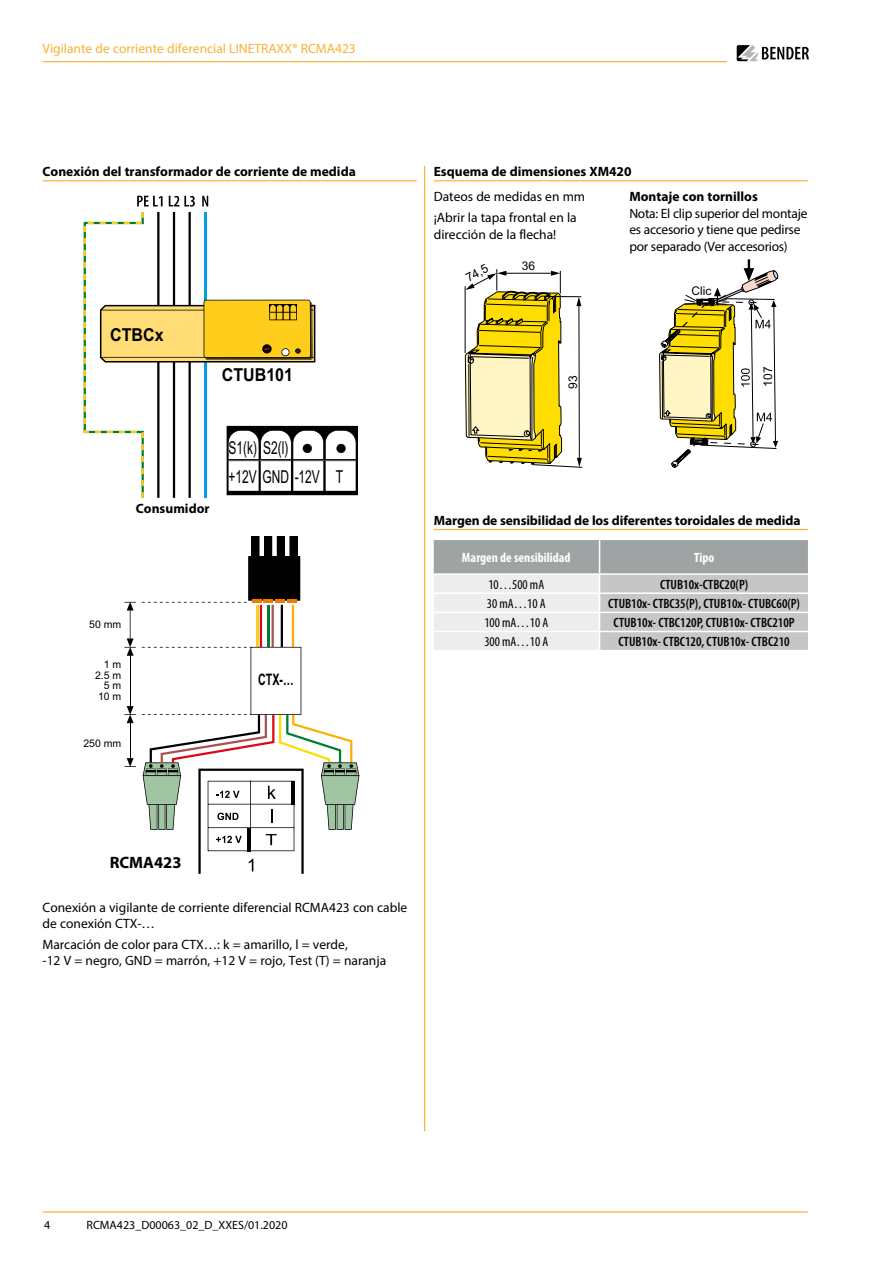
<style>
.page{position:relative;width:893px;height:1263px;background:#fff}
.page>*{position:absolute;margin:0;border:0;box-sizing:border-box;transform-origin:0 0}
.t1{font:17.85px "Arial Narrow";color:#000;scale:.82 1}
.t2{font:700 17.85px "Arial";color:#000;scale:.9 1}
.t3{font:700 16.5px "Myriad Pro";color:#000}
.t4{font:700 15.9px "Arial Narrow";color:#000;scale:.82 1}
.t5{font:13.5px/16.5px "Myriad Pro";color:#000}
.t6{font:700 13.5px "Myriad Pro";color:#000}
.t7{font:600 condensed 13.5px "Myriad Pro";color:#000}
.t8{font:13.5px/16.5px "Myriad Pro";letter-spacing:-.02em;color:#000}
.t9{font:13.5px "Myriad Pro";color:#f9b234}
.t10{font:condensed 13.5px "Myriad Pro";color:#000}
.t11{font:700 condensed 13.5px "Myriad Pro";color:#fff}
.t12{font:12px "Myriad Pro";color:#000}
.t13{font:12px "Arial";color:#000}
.t14{font:10.5px/10.5px "Arial";color:#000;text-align:right}
</style>
<div class="page">
<hr style="left:43px;top:61px;width:684px;height:1px;background:#f9b234">
<hr style="left:43px;top:1211px;width:765px;height:1px;background:#f9b234">
<svg style="left:737px;top:45px;width:72px;height:16px"></svg>
<hr style="left:424px;top:166px;width:1px;height:965px;background:#f9b234">
<svg style="left:464px;top:269px;width:118px;height:199px"></svg>
<hr style="left:545px;top:296px;width:36px;height:1px;background:#000">
<svg style="left:659px;top:259px;width:119px;height:209px"></svg>
<hr style="left:434px;top:180px;width:374px;height:1px;background:#f9b234">
<hr style="left:434px;top:529px;width:374px;height:1px;background:#f9b234">
<hr style="left:43px;top:180px;width:374px;height:1px;background:#f9b234">
<hr style="left:292px;top:605px;width:2px;height:43px;background:#f9b000">
<hr style="left:130px;top:655px;width:1px;height:52px;background:#000">
<svg style="left:124px;top:602px;width:12px;height:54px"></svg>
<hr style="left:130px;top:722px;width:1px;height:37px;background:#000">
<svg style="left:124px;top:706px;width:12px;height:17px"></svg>
<svg style="left:124px;top:758px;width:12px;height:9px"></svg>
<hr style="left:268px;top:605px;width:2px;height:89px;background:#007d32">
<hr style="left:256px;top:605px;width:2px;height:82px;background:#ffcd1c">
<hr style="left:281px;top:605px;width:2px;height:96px;background:#000">
<hr style="left:272px;top:605px;width:2px;height:87px;background:#ab514b">
<hr style="left:260px;top:605px;width:2px;height:67px;background:#dc0714">
<svg style="left:142px;top:647px;width:217px;height:227px"></svg>
<svg style="left:84px;top:196px;width:273px;height:302px"></svg>
<svg style="left:142px;top:536px;width:158px;height:67px"></svg>
<hr style="left:291px;top:781px;width:3px;height:23px;background:#000">
<hr style="left:248px;top:828px;width:3px;height:23px;background:#000">
<svg style="left:434px;top:540px;width:374px;height:110px;background:#c8c9ca"></svg>
<p class="t9" style="left:43px;top:40px;width:315px">Vigilante de corriente diferencial LINETRAXX® RCMA423</p>
<p class="t6" style="left:43px;top:163px;width:315px">Conexión del transformador de corriente de medida</p>
<h1 class="t2" style="left:110px;top:323px;width:61px">CTBCx</h1>
<h1 class="t2" style="left:222px;top:362px;width:81px">CTUB101</h1>
<p class="t6" style="left:136px;top:500px;width:75px">Consumidor</p>
<h1 class="t1" style="left:228px;top:434px;width:74px">S1(k) S2(l)</h1>
<h1 class="t1" style="left:229px;top:464px;width:141px">+12V GND -12V T</h1>
<p class="t14" style="left:89px;top:619px;width:34px">50 mm</p>
<p class="t14" style="left:95px;top:659px;width:28px">1 m<br>2.5 m<br>5 m<br>10 m</p>
<p class="t14" style="left:83px;top:738px;width:39px">250 mm</p>
<p class="t4" style="left:258px;top:668px;width:45px">CTX-…</p>
<p class="t6" style="left:434px;top:163px;width:199px">Esquema de dimensiones XM420</p>
<p class="t5" style="left:434px;top:186px;width:153px;line-height:20.7px">Dateos de medidas en mm ¡Abrir la tapa frontal en la</p>
<p class="t5" style="left:434px;top:226px;width:124px">dirección de la flecha!</p>
<p class="t13" style="left:463px;top:271px;width:25px;rotate:-28deg">74,5</p>
<p class="t13" style="left:522px;top:257px;width:15px">36</p>
<p class="t13" style="left:565px;top:389px;width:15px;rotate:-90deg">93</p>
<p class="t6" style="left:629px;top:188px;width:130px">Montaje con tornillos</p>
<p class="t8" style="left:629px;top:205px;width:180px">Nota: El clip superior del montaje es accesorio y tiene que pedirse por separado (Ver accesorios)</p>
<p class="t13" style="left:692px;top:283px;width:21px">Clic</p>
<p class="t13" style="left:759px;top:387px;width:21px;rotate:-90deg">107</p>
<p class="t6" style="left:434px;top:511px;width:368px">Margen de sensibilidad de los diferentes toroidales de medida</p>
<p class="t11" style="left:462px;top:549px;width:110px">Margen de sensibilidad</p>
<p class="t11" style="left:694px;top:549px;width:22px">Tipo</p>
<p class="t10" style="left:488px;top:576px;width:57px">10…500 mA</p>
<p class="t7" style="left:660px;top:577px;width:90px">CTUB10x-CTBC20(P)</p>
<p class="t10" style="left:487px;top:595px;width:60px">30 mA…10 A</p>
<p class="t7" style="left:608px;top:596px;width:193px">CTUB10x- CTBC35(P), CTUB10x- CTUBC60(P)</p>
<p class="t10" style="left:484px;top:614px;width:65px">100 mA…10 A</p>
<p class="t7" style="left:614px;top:615px;width:183px">CTUB10x- CTBC120P, CTUB10x- CTBC210P</p>
<p class="t10" style="left:484px;top:633px;width:65px">300 mA…10 A</p>
<p class="t7" style="left:618px;top:634px;width:173px">CTUB10x- CTBC120, CTUB10x- CTBC210</p>
<p class="t3" style="left:110px;top:851px;width:73px">RCMA423</p>
<p class="t5" style="left:43px;top:899px;width:366px">Conexión a vigilante de corriente diferencial RCMA423 con cable de conexión CTX-…</p>
<p class="t5" style="left:43px;top:936px;width:345px">Marcación de color para CTX…: k = amarillo, l = verde,<br>-12 V = negro, GND = marrón, +12 V = rojo, Test (T) = naranja</p>
<p class="t12" style="left:44px;top:1217px;width:8px">4</p>
<p class="t12" style="left:87px;top:1217px;width:203px">RCMA423_D00063_02_D_XXES/01.2020</p>
</div>
